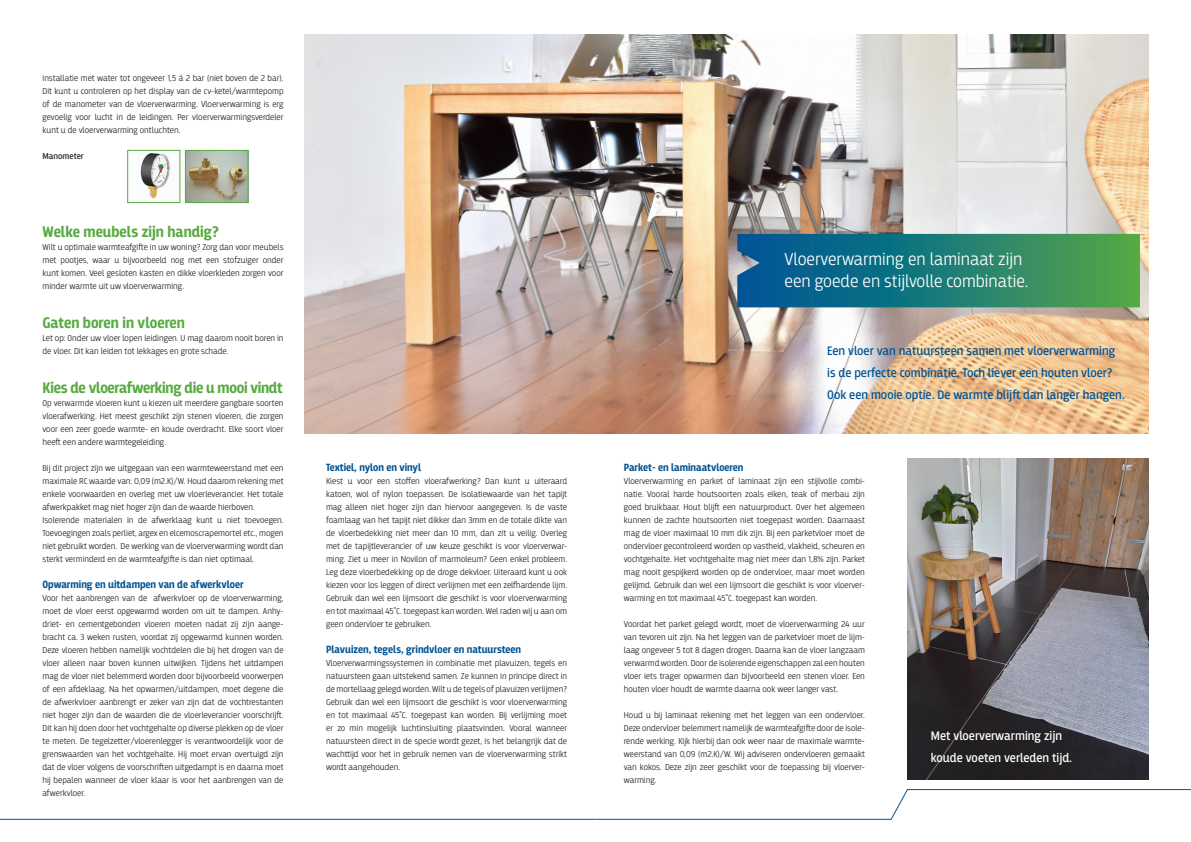
<style>
.page{position:relative;width:1191px;height:842px;background:#fff}
.page>*{position:absolute;margin:0;border:0;box-sizing:border-box;transform-origin:0 0}
.Omschrijving_over_fo{font:300 18px "Breakers";color:#fff}
.grote_kop_groen{font:700 16px "Breakers";letter-spacing:-.01em;color:#56ab40}
.Omschrijving_over_fo-2{font:13px "Breakers";color:#005495}
.Uitgelichte_tekst{font:13px "Breakers";color:#fff}
.Kop_kolom{font:700 11px "Breakers";color:#005495}
.Platte_tekst{font:300 9px/13px "Breakers";color:#231f20;text-align:justify}
.Platte_tekst-2{font:9px "Breakers";color:#231f20}
</style>
<div class="page">
<svg style="left:595px;top:789px;width:596px;height:31px"></svg>
<hr style="left:0;top:819px;width:595px;height:1px;background:#005495">
<img style="left:305px;top:34px;width:843px;height:400px">
<svg style="left:737px;top:234px;width:403px;height:73px;background:#227d74"></svg>
<img style="left:907px;top:458px;width:241px;height:321px">
<img style="left:140px;top:153px;width:30px;height:46px">
<div style="left:128px;top:150px;width:52px;height:53px;border:1px solid #56ab40"></div>
<img style="left:187px;top:152px;width:59px;height:49px">
<div style="left:185px;top:150px;width:63px;height:53px;border:1px solid #56ab40"></div>
<p class="Platte_tekst" style="left:43px;top:72px;width:242px">installatie met water tot ongeveer 1,5 á 2 bar (niet boven de 2 bar).<br>Dit kunt u controleren op het display van de cv-ketel/warmtepomp of de manometer van de vloerverwarming. Vloerverwarming is erg gevoelig voor lucht in de leidingen. Per vloerverwarmingsverdeler kunt u de vloerverwarming ontluchten.</p>
<p class="Platte_tekst-2" style="left:43px;top:151px;width:43px">Manometer</p>
<p class="grote_kop_groen" style="left:43px;top:222px;width:178px">Welke meubels zijn handig?</p>
<p class="Platte_tekst" style="left:43px;top:241px;width:242px">Wilt u optimale warmteafgifte in uw woning? Zorg dan voor meubels met pootjes, waar u bijvoorbeeld nog met een stofzuiger onder kunt komen. Veel gesloten kasten en dikke vloerkleden zorgen voor minder warmte uit uw vloerverwarming.</p>
<p class="grote_kop_groen" style="left:43px;top:313px;width:144px">Gaten boren in vloeren</p>
<p class="Platte_tekst" style="left:43px;top:332px;width:242px">Let op: Onder uw vloer lopen leidingen. U mag daarom nooit boren in de vloer. Dit kan leiden tot lekkages en grote schade.</p>
<p class="grote_kop_groen" style="left:43px;top:378px;width:242px">Kies de vloerafwerking die u mooi vindt</p>
<p class="Platte_tekst" style="left:43px;top:397px;width:242px">Op verwarmde vloeren kunt u kiezen uit meerdere gangbare soorten vloerafwerking. Het meest geschikt zijn stenen vloeren, die zorgen voor een zeer goede warmte- en koude overdracht. Elke soort vloer heeft een andere warmtegeleiding.</p>
<p class="Platte_tekst" style="left:43px;top:462px;width:242px">Bij dit project zijn we uitgegaan van een warmteweerstand met een maximale RC waarde van: 0,09 (m2.K)/W. Houd daarom rekening met enkele voorwaarden en overleg met uw vloerleverancier. Het totale afwerkpakket mag niet hoger zijn dan de waarde hierboven.</p>
<p class="Platte_tekst" style="left:43px;top:514px;width:242px">Isolerende materialen in de afwerklaag kunt u niet toevoegen.<br>Toevoegingen zoals perliet, argex en elcemoscrapemortel etc., mogen niet gebruikt worden. De werking van de vloerverwarming wordt dan sterkt verminderd en de warmteafgifte is dan niet optimaal.</p>
<p class="Kop_kolom" style="left:43px;top:578px;width:203px">Opwarming en uitdampen van de afwerkvloer</p>
<p class="Platte_tekst" style="left:43px;top:592px;width:242px">Voor het aanbrengen van de afwerkvloer op de vloerverwarming, moet de vloer eerst opgewarmd worden om uit te dampen. Anhy&shy;driet- en cementgebonden vloeren moeten nadat zij zijn aange&shy;bracht ca. 3 weken rusten, voordat zij opgewarmd kunnen worden.<br>Deze vloeren hebben namelijk vochtdelen die bij het drogen van de vloer alleen naar boven kunnen uitwijken. Tijdens het uitdampen mag de vloer niet belemmerd worden door bijvoorbeeld voorwerpen of een afdeklaag. Na het opwarmen/uitdampen, moet degene die de afwerkvloer aanbrengt er zeker van zijn dat de vochtrestanten niet hoger zijn dan de waarden die de vloerleverancier voorschrijft.<br>Dit kan hij doen door het vochtgehalte op diverse plekken op de vloer te meten. De tegelzetter/vloerenlegger is verantwoordelijk voor de grenswaarden van het vochtgehalte. Hij moet ervan overtuigd zijn dat de vloer volgens de voorschriften uitgedampt is en daarna moet hij bepalen wanneer de vloer klaar is voor het aanbrengen van de afwerkvloer.</p>
<p class="Kop_kolom" style="left:326px;top:461px;width:97px">Textiel, nylon en vinyl</p>
<p class="Platte_tekst" style="left:326px;top:475px;width:242px">Kiest u voor een stoffen vloerafwerking? Dan kunt u uiteraard katoen, wol of nylon toepassen. De isolatiewaarde van het tapijt mag alleen niet hoger zijn dan hiervoor aangegeven. Is de vaste foamlaag van het tapijt niet dikker dan 3mm en de totale dikte van de vloerbedekking niet meer dan 10 mm, dan zit u veilig. Overleg met de tapijtleverancier of uw keuze geschikt is voor vloerverwar&shy;ming. Ziet u meer in Novilon of marmoleum? Geen enkel probleem.<br>Leg deze vloerbedekking op de droge dekvloer. Uiteraard kunt u ook kiezen voor los leggen of direct verlijmen met een zelfhardende lijm.<br>Gebruik dan wel een lijmsoort die geschikt is voor vloerverwarming en tot maximaal 45˚C. toegepast kan worden. Wel raden wij u aan om geen ondervloer te gebruiken.</p>
<p class="Kop_kolom" style="left:326px;top:643px;width:197px">Plavuizen, tegels, grindvloer en natuursteen</p>
<p class="Platte_tekst" style="left:326px;top:657px;width:242px">Vloerverwarmingssystemen in combinatie met plavuizen, tegels en natuursteen gaan uitstekend samen. Ze kunnen in principe direct in de mortellaag gelegd worden. Wilt u de tegels of plavuizen verlijmen?<br>Gebruik dan wel een lijmsoort die geschikt is voor vloerverwarming en tot maximaal 45˚C. toegepast kan worden. Bij verlijming moet er zo min mogelijk luchtinsluiting plaatsvinden. Vooral wanneer natuursteen direct in de specie wordt gezet, is het belangrijk dat de wachttijd voor het in gebruik nemen van de vloerverwarming strikt wordt aangehouden.</p>
<p class="Omschrijving_over_fo" style="left:784px;top:248px;width:239px">Vloerverwarming en laminaat zijn</p>
<p class="Omschrijving_over_fo" style="left:784px;top:270px;width:245px">een goede en stijlvolle combinatie.</p>
<p class="Omschrijving_over_fo-2" style="left:827px;top:343px;width:290px">Een vloer van natuursteen samen met vloerverwarming</p>
<p class="Omschrijving_over_fo-2" style="left:827px;top:365px;width:287px">is de perfecte combinatie. Toch liever een houten vloer?</p>
<p class="Omschrijving_over_fo-2" style="left:827px;top:387px;width:299px">Ook een mooie optie. De warmte blijft dan langer hangen.</p>
<p class="Kop_kolom" style="left:624px;top:461px;width:121px">Parket- en laminaatvloeren</p>
<p class="Platte_tekst" style="left:624px;top:475px;width:242px">Vloerverwarming en parket of laminaat zijn een stijlvolle combi&shy;natie. Vooral harde houtsoorten zoals eiken, teak of merbau zijn goed bruikbaar. Hout blijft een natuurproduct. Over het algemeen kunnen de zachte houtsoorten niet toegepast worden. Daarnaast mag de vloer maximaal 10 mm dik zijn. Bij een parketvloer moet de ondervloer gecontroleerd worden op vastheid, vlakheid, scheuren en vochtgehalte. Het vochtgehalte mag niet meer dan 1,8% zijn. Parket mag nooit gespijkerd worden op de ondervloer, maar moet worden gelijmd. Gebruik dan wel een lijmsoort die geschikt is voor vloerver&shy;warming en tot maximaal 45˚C. toegepast kan worden.</p>
<p class="Platte_tekst" style="left:624px;top:618px;width:242px">Voordat het parket gelegd wordt, moet de vloerverwarming 24 uur van tevoren uit zijn. Na het leggen van de parketvloer moet de lijm&shy;laag ongeveer 5 tot 8 dagen drogen. Daarna kan de vloer langzaam verwarmd worden. Door de isolerende eigenschappen zal een houten vloer iets trager opwarmen dan bijvoorbeeld een stenen vloer. Een houten vloer houdt de warmte daarna ook weer langer vast.</p>
<p class="Platte_tekst" style="left:624px;top:709px;width:242px">Houd u bij laminaat rekening met het leggen van een ondervloer.<br>Deze ondervloer belemmert namelijk de warmteafgifte door de isole&shy;rende werking. Kijk hierbij dan ook weer naar de maximale warmte&shy;weerstand van 0,09 (m2.K)/W. Wij adviseren ondervloeren gemaakt van kokos. Deze zijn zeer geschikt voor de toepassing bij vloerver&shy;warming.</p>
<p class="Uitgelichte_tekst" style="left:930px;top:728px;width:133px">Met vloerverwarming zijn</p>
<p class="Uitgelichte_tekst" style="left:930px;top:750px;width:143px">koude voeten verleden tijd.</p>
</div>
